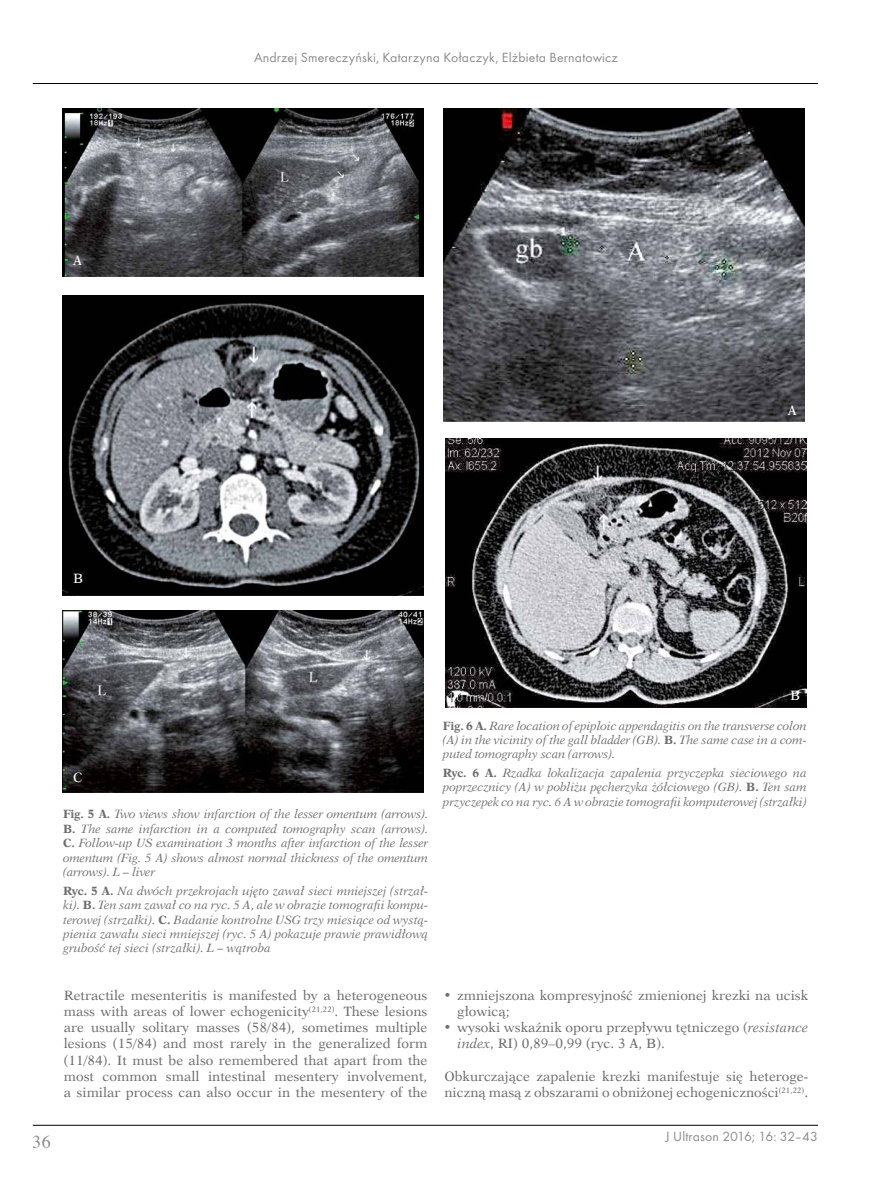
<style>
.page{position:relative;width:872px;height:1191px;background:#fff}
.page>*{position:absolute;margin:0;border:0;box-sizing:border-box;transform-origin:0 0}
.t1{font:18px "Times";color:#6e6e6e}
.t2{font:13.8px "Futura TCE";letter-spacing:.01em;color:#6e6e6e}
.t3{font:13.5px/16.2px "Dutch 823 EU";color:#6e6e6e}
.t4{font:13.5px "Dutch 823 EU";color:#fff}
.t5{font:italic 12px/14.4px "Dutch 823 EU";letter-spacing:-.01em;color:#6e6e6e;text-align:justify}
.s1{font-weight:700;font-style:normal}
.s2{font-style:italic}
</style>
<div class="page">
<hr style="left:33px;top:1125px;width:785px;height:1px;background:#000">
<hr style="left:33px;top:83px;width:785px;height:1px;background:#000">
<img style="left:62px;top:108px;width:362px;height:168px">
<img style="left:445px;top:439px;width:361px;height:268px">
<img style="left:62px;top:295px;width:362px;height:300px">
<img style="left:443px;top:108px;width:361px;height:314px">
<img style="left:62px;top:611px;width:362px;height:182px">
<p class="t4" style="left:73px;top:252px;width:10px">A</p>
<p class="t4" style="left:73px;top:570px;width:12px">B</p>
<p class="t2" style="left:254px;top:49px;width:365px">Andrzej Smereczyński, Katarzyna Kołaczyk, Elżbieta Bernatowicz</p>
<p class="t4" style="left:788px;top:401px;width:10px">A</p>
<p class="t4" style="left:790px;top:687px;width:12px">B</p>
<p class="t4" style="left:73px;top:769px;width:11px">C</p>
<p class="t5" style="left:63px;top:807px;width:367px"><span class="s1">Fig. 5 A.</span> Two views show infarction of the lesser omentum (arrows).<br><span class="s1">B.</span> The same infarction in a computed tomography scan (arrows).<br><span class="s1">C.</span> Follow-up US examination 3 months after infarction of the lesser omentum (Fig. 5 A) shows almost normal thickness of the omentum (arrows). L – liver</p>
<p class="t5" style="left:63px;top:883px;width:366px"><span class="s1">Ryc. 5 A.</span> Na dwóch przekrojach ujęto zawał sieci mniejszej (strzał&shy;ki). <span class="s1">B.</span> Ten sam zawał co na ryc. 5 A, ale w obrazie tomografii kompu&shy;terowej (strzałki). <span class="s1">C.</span> Badanie kontrolne USG trzy miesiące od wystą&shy;pienia zawału sieci mniejszej (ryc. 5 A) pokazuje prawie prawidłową grubość tej sieci (strzałki). L – wątroba</p>
<p class="t5" style="left:443px;top:718px;width:365px"><span class="s1">Fig. 6 A.</span> Rare location of epiploic appendagitis on the transverse colon (A) in the vicinity of the gall bladder (GB). <span class="s1">B.</span> The same case in a com&shy;puted tomography scan (arrows).</p>
<p class="t5" style="left:443px;top:765px;width:365px"><span class="s1">Ryc. 6 A.</span> Rzadka lokalizacja zapalenia przyczepka sieciowego na poprzecznicy (A) w pobliżu pęcherzyka żółciowego (GB). <span class="s1">B.</span> Ten sam przyczepek co na ryc. 6 A w obrazie tomografii komputerowej (strzałki)</p>
<p class="t3" style="left:64px;top:987px;width:365px;text-align:justify">Retractile mesenteritis is manifested by a heterogeneous mass with areas of lower echogenicity<sup>(21,22)</sup>. These lesions are usually solitary masses (58/84), sometimes multiple lesions (15/84) and most rarely in the generalized form (11/84). It must be also remembered that apart from the most common small intestinal mesentery involvement, a similar process can also occur in the mesentery of the</p>
<p class="t3" style="left:457px;top:987px;width:352px;text-indent:-13px">• zmniejszona kompresyjność zmienionej krezki na ucisk głowicą;</p>
<p class="t3" style="left:457px;top:1019px;width:352px;text-indent:-13px">• wysoki wskaźnik oporu przepływu tętniczego (<span class="s2">resistance index</span>, RI) 0,89–0,99 (ryc. 3 A, B).</p>
<p class="t3" style="left:444px;top:1068px;width:365px">Obkurczające zapalenie krezki manifestuje się heteroge&shy;niczną masą z obszarami o obniżonej echogeniczności<sup>(21,22)</sup>.</p>
<h1 class="t1" style="left:33px;top:1125px;width:19px">36</h1>
<p class="t2" style="left:665px;top:1128px;width:154px">J Ultrason 2016; 16: 32–43</p>
</div>
